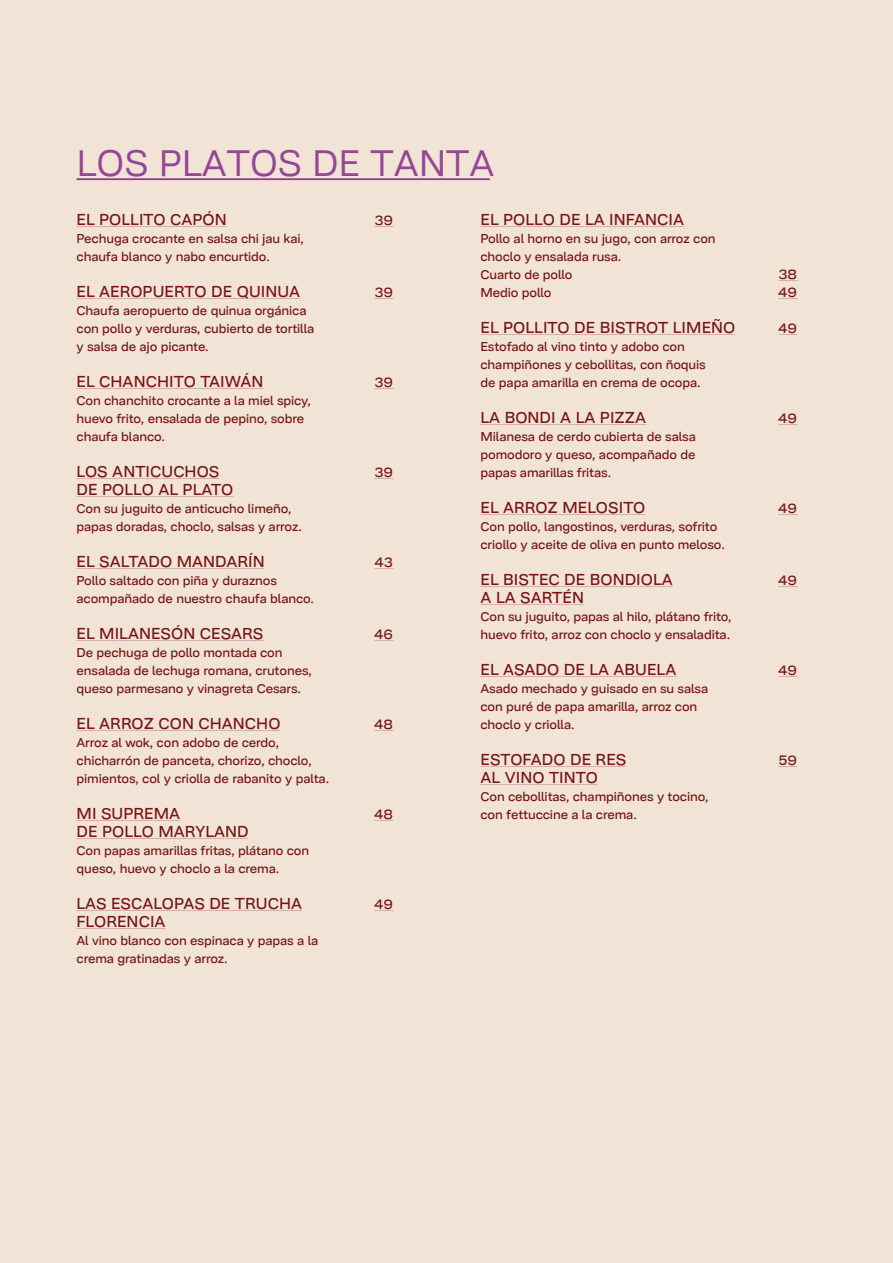
<style>
.page{position:relative;width:893px;height:1263px;background:#f1e4d7}
.page>*{position:absolute;margin:0;border:0;box-sizing:border-box;transform-origin:0 0}
.t1{font:36.6px "Ordina";color:#954794}
.t2{font:500 15.75px "Ordina";letter-spacing:.005em;color:#771614}
.t3{font:500 13.5px "Ordina";letter-spacing:-.005em;color:#771614}
.t4{font:500 12.75px/18px "Ordina";letter-spacing:-.01em;color:#771614}
</style>
<div class="page">
<hr style="left:77px;top:178px;width:413px;height:2px;background:#973b8e">
<h1 class="t1" style="left:77px;top:136px;width:419px">LOS PLATOS DE TANTA</h1>
<p class="t2" style="left:77px;top:208px;width:152px">EL POLLITO CAPÓN</p>
<p class="t3" style="left:374px;top:210px;width:20px">39</p>
<p class="t4" style="left:77px;top:228px;width:229px">Pechuga crocante en salsa chi jau kai, chaufa blanco y nabo encurtido.</p>
<p class="t2" style="left:77px;top:280px;width:225px">EL AEROPUERTO DE QUINUA</p>
<p class="t3" style="left:374px;top:282px;width:20px">39</p>
<p class="t4" style="left:77px;top:300px;width:239px">Chaufa aeropuerto de quinua orgánica con pollo y verduras, cubierto de tortilla y salsa de ajo picante.</p>
<p class="t2" style="left:77px;top:370px;width:188px">EL CHANCHITO TAIWÁN</p>
<p class="t3" style="left:374px;top:372px;width:20px">39</p>
<p class="t4" style="left:77px;top:390px;width:236px">Con chanchito crocante a la miel spicy, huevo frito, ensalada de pepino, sobre chaufa blanco.</p>
<p class="t2" style="left:77px;top:460px;width:144px">LOS ANTICUCHOS</p>
<p class="t3" style="left:374px;top:462px;width:20px">39</p>
<p class="t2" style="left:77px;top:478px;width:158px">DE POLLO AL PLATO</p>
<p class="t4" style="left:77px;top:498px;width:227px">Con su juguito de anticucho limeño, papas doradas, choclo, salsas y arroz.</p>
<p class="t2" style="left:77px;top:550px;width:190px">EL SALTADO MANDARÍN</p>
<p class="t3" style="left:374px;top:552px;width:20px">43</p>
<p class="t4" style="left:77px;top:570px;width:239px">Pollo saltado con piña y duraznos acompañado de nuestro chaufa blanco.</p>
<p class="t2" style="left:77px;top:622px;width:188px">EL MILANESÓN CESARS</p>
<p class="t3" style="left:374px;top:624px;width:20px">46</p>
<p class="t4" style="left:77px;top:642px;width:237px">De pechuga de pollo montada con ensalada de lechuga romana, crutones, queso parmesano y vinagreta Cesars.</p>
<p class="t2" style="left:77px;top:712px;width:205px">EL ARROZ CON CHANCHO</p>
<p class="t3" style="left:374px;top:714px;width:20px">48</p>
<p class="t4" style="left:77px;top:732px;width:254px">Arroz al wok, con adobo de cerdo, chicharrón de panceta, chorizo, choclo, pimientos, col y criolla de rabanito y palta.</p>
<p class="t2" style="left:77px;top:802px;width:105px">MI SUPREMA</p>
<p class="t3" style="left:374px;top:804px;width:20px">48</p>
<p class="t2" style="left:77px;top:820px;width:174px">DE POLLO MARYLAND</p>
<p class="t4" style="left:77px;top:840px;width:234px">Con papas amarillas fritas, plátano con queso, huevo y choclo a la crema.</p>
<p class="t2" style="left:77px;top:892px;width:227px">LAS ESCALOPAS DE TRUCHA</p>
<p class="t3" style="left:374px;top:894px;width:20px">49</p>
<p class="t2" style="left:77px;top:910px;width:91px">FLORENCIA</p>
<p class="t4" style="left:77px;top:930px;width:243px">Al vino blanco con espinaca y papas a la crema gratinadas y arroz.</p>
<p class="t2" style="left:480px;top:208px;width:205px">EL POLLO DE LA INFANCIA</p>
<p class="t4" style="left:480px;top:228px;width:237px">Pollo al horno en su jugo, con arroz con choclo y ensalada rusa.<br>Cuarto de pollo</p>
<p class="t3" style="left:778px;top:264px;width:20px">38</p>
<p class="t4" style="left:480px;top:282px;width:73px">Medio pollo</p>
<p class="t3" style="left:778px;top:282px;width:20px">49</p>
<p class="t2" style="left:480px;top:316px;width:256px">EL POLLITO DE BISTROT LIMEÑO</p>
<p class="t3" style="left:778px;top:318px;width:20px">49</p>
<p class="t4" style="left:480px;top:336px;width:227px">Estofado al vino tinto y adobo con champiñones y cebollitas, con ñoquis de papa amarilla en crema de ocopa.</p>
<p class="t2" style="left:480px;top:406px;width:167px">LA BONDI A LA PIZZA</p>
<p class="t3" style="left:778px;top:408px;width:20px">49</p>
<p class="t4" style="left:480px;top:426px;width:217px;text-align:justify">Milanesa de cerdo cubierta de salsa pomodoro y queso, acompañado de papas amarillas fritas.</p>
<p class="t2" style="left:480px;top:496px;width:166px">EL ARROZ MELOSITO</p>
<p class="t3" style="left:778px;top:498px;width:20px">49</p>
<p class="t4" style="left:480px;top:516px;width:246px">Con pollo, langostinos, verduras, sofrito criollo y aceite de oliva en punto meloso.</p>
<p class="t2" style="left:480px;top:568px;width:194px">EL BISTEC DE BONDIOLA</p>
<p class="t3" style="left:778px;top:570px;width:20px">49</p>
<p class="t2" style="left:480px;top:586px;width:105px">A LA SARTÉN</p>
<p class="t4" style="left:480px;top:606px;width:253px">Con su juguito, papas al hilo, plátano frito, huevo frito, arroz con choclo y ensaladita.</p>
<p class="t2" style="left:480px;top:658px;width:197px">EL ASADO DE LA ABUELA</p>
<p class="t3" style="left:778px;top:660px;width:20px">49</p>
<p class="t4" style="left:480px;top:678px;width:229px">Asado mechado y guisado en su salsa con puré de papa amarilla, arroz con choclo y criolla.</p>
<p class="t2" style="left:480px;top:748px;width:147px">ESTOFADO DE RES</p>
<p class="t3" style="left:778px;top:750px;width:20px">59</p>
<p class="t2" style="left:480px;top:766px;width:119px">AL VINO TINTO</p>
<p class="t4" style="left:480px;top:786px;width:230px">Con cebollitas, champiñones y tocino, con fettuccine a la crema.</p>
</div>
